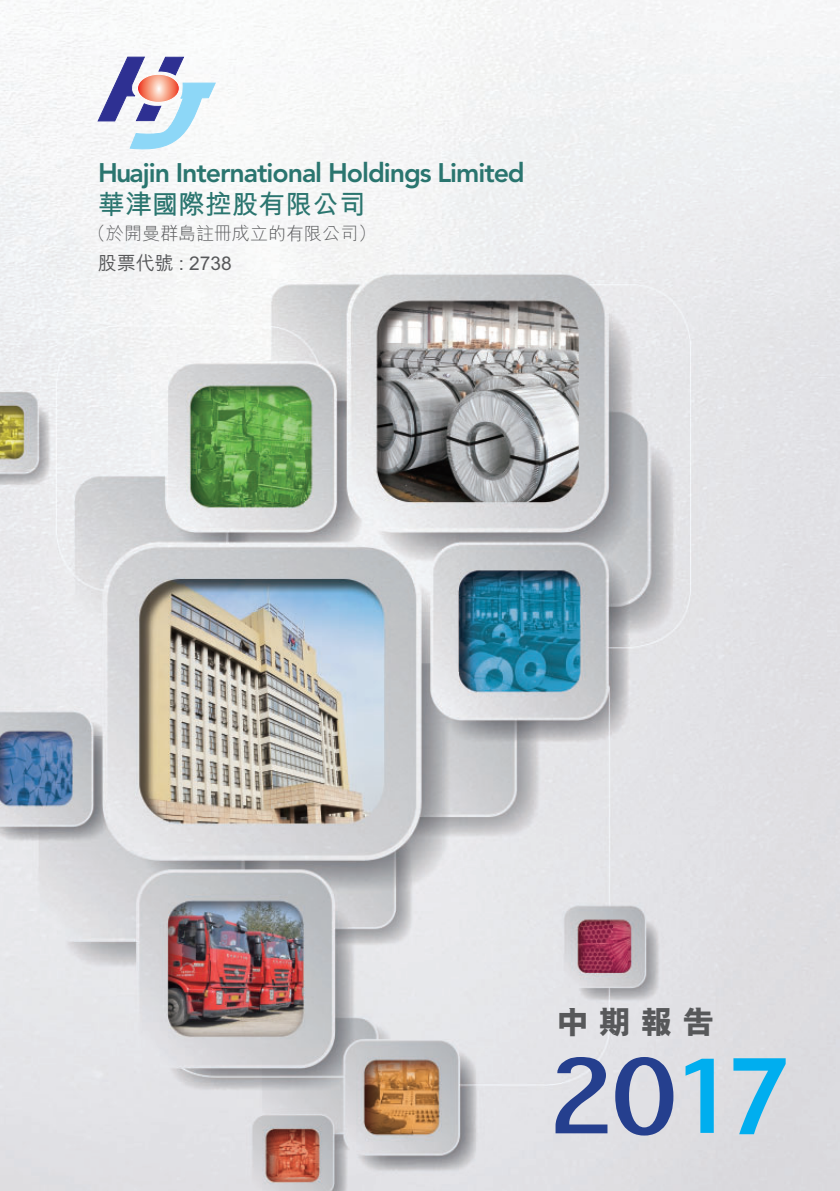
<style>
.page{position:relative;width:840px;height:1191px;background:#fff}
.page>*{position:absolute;margin:0;border:0;box-sizing:border-box;transform-origin:0 0}
.t1{font:700 105.8px "Trebuchet MS";color:#00aeef}
.t2{font:32px "M Hei HK Xbold E Ten B5 H";color:#57585a}
.t3{font:800 26.8px "Avenir LT Std";letter-spacing:-.04em;color:#2a756f}
.t4{font:26.8px "M Hei HK Bold E Ten B5 H";color:#2a756f}
.t5{font:19px "M Hei HK Medium E Ten B5 H";color:#57585a}
.t6{font:18px "M Hei HK Light E Ten B5 H";color:#57585a}
</style>
<div class="page">
<img style="left:0;top:0;width:839px;height:1191px">
<svg style="left:97px;top:57px;width:119px;height:96px"></svg>
<svg style="left:685px;top:1058px;width:28px;height:74px;background:#6bc5e8"></svg>
<svg style="left:555px;top:1057px;width:118px;height:78px;background:#929dc0"></svg>
<p class="t3" style="left:98px;top:160px;width:428px">Huajin International Holdings Limited</p>
<p class="t4" style="left:98px;top:193px;width:269px">華津國際控股有限公司</p>
<p class="t6" style="left:88px;top:226px;width:289px">（於開曼群島註冊成立的有限公司(</p>
<p class="t5" style="left:98px;top:256px;width:135px">股票代號 : 2738</p>
<p class="t2" style="left:556px;top:1009px;width:159px">中期報告</p>
<h1 class="t1" style="left:725px;top:1035px;width:63px">7</h1>
</div>
